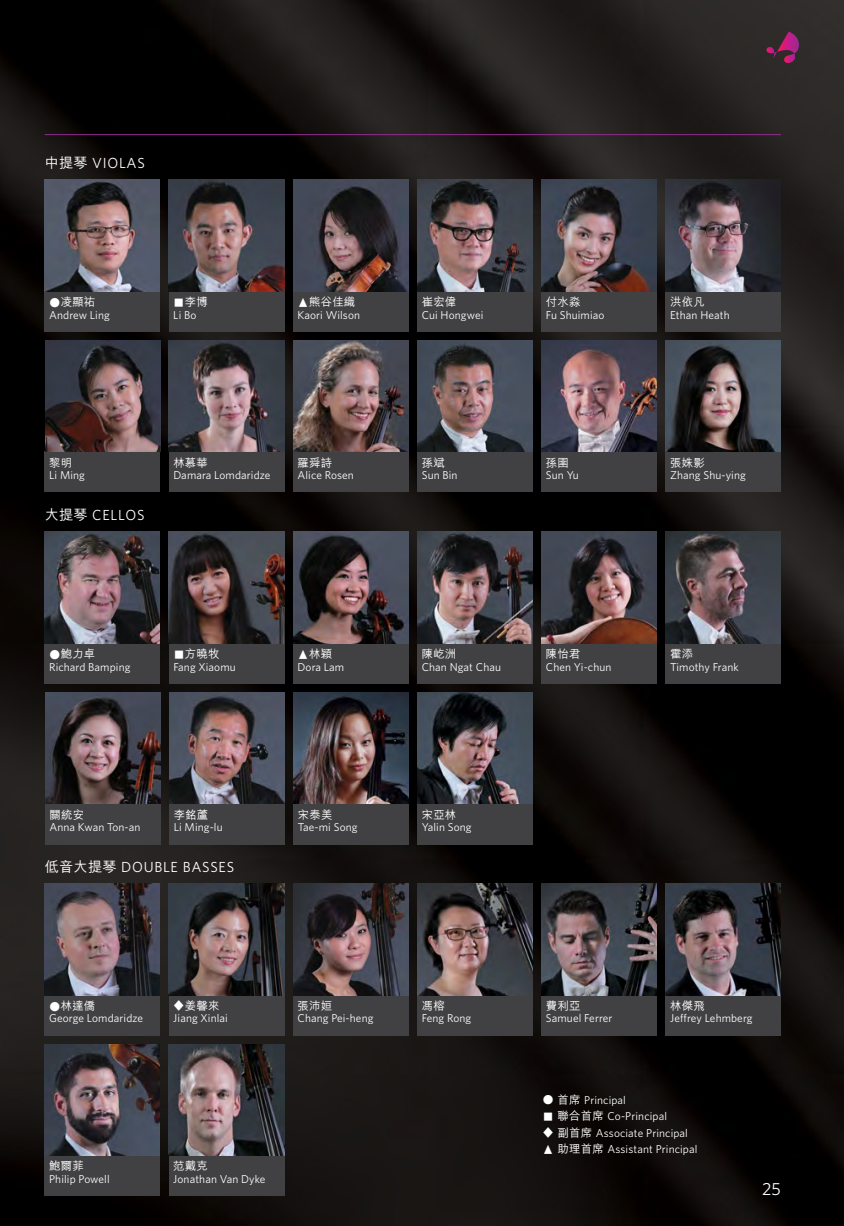
<style>
.page{position:relative;width:844px;height:1226px;background:#fff}
.page>*{position:absolute;margin:0;border:0;box-sizing:border-box;transform-origin:0 0}
.t1{font:17.5px "Whitney";color:#fff}
.t2{font:14.53px "Whitney";letter-spacing:.05em;color:#fff}
.t3{font:500 14.17px "M Hei";letter-spacing:.02em;color:#fff}
.t4{font:11.38px "Whitney";letter-spacing:.01em;color:#fff}
.t5{font:500 11.38px "M Hei";letter-spacing:.02em;color:#fff}
.s1{font-family:"M Hei";font-weight:500;font-size:14.17px}
.s2{font-family:"Whitney";font-weight:400;font-size:14.53px}
.s3{font-family:"M Hei";font-weight:500}
</style>
<div class="page">
<img style="left:0;top:0;width:843px;height:1225px">
<div style="left:665px;top:995px;width:115px;height:40px;background:#414042"></div>
<div style="left:169px;top:291px;width:115px;height:40px;background:#414042"></div>
<div style="left:169px;top:995px;width:115px;height:40px;background:#414042"></div>
<div style="left:45px;top:291px;width:115px;height:40px;background:#414042"></div>
<div style="left:45px;top:995px;width:115px;height:40px;background:#414042"></div>
<div style="left:169px;top:452px;width:115px;height:40px;background:#414042"></div>
<div style="left:45px;top:1155px;width:115px;height:40px;background:#414042"></div>
<div style="left:293px;top:291px;width:115px;height:40px;background:#414042"></div>
<div style="left:293px;top:995px;width:115px;height:40px;background:#414042"></div>
<div style="left:293px;top:452px;width:115px;height:40px;background:#414042"></div>
<div style="left:169px;top:1155px;width:115px;height:40px;background:#414042"></div>
<div style="left:417px;top:291px;width:115px;height:40px;background:#414042"></div>
<div style="left:417px;top:995px;width:115px;height:40px;background:#414042"></div>
<div style="left:417px;top:452px;width:115px;height:40px;background:#414042"></div>
<div style="left:541px;top:291px;width:115px;height:40px;background:#414042"></div>
<div style="left:541px;top:995px;width:115px;height:40px;background:#414042"></div>
<div style="left:541px;top:452px;width:115px;height:40px;background:#414042"></div>
<div style="left:665px;top:452px;width:115px;height:40px;background:#414042"></div>
<div style="left:45px;top:452px;width:115px;height:40px;background:#414042"></div>
<div style="left:665px;top:291px;width:115px;height:40px;background:#414042"></div>
<img style="left:169px;top:180px;width:115px;height:111px">
<img style="left:169px;top:883px;width:115px;height:112px">
<img style="left:45px;top:180px;width:115px;height:111px">
<img style="left:45px;top:883px;width:115px;height:112px">
<img style="left:169px;top:340px;width:115px;height:112px">
<img style="left:45px;top:1044px;width:115px;height:111px">
<img style="left:293px;top:180px;width:115px;height:111px">
<img style="left:293px;top:883px;width:115px;height:112px">
<img style="left:293px;top:340px;width:115px;height:112px">
<img style="left:169px;top:1044px;width:115px;height:111px">
<img style="left:417px;top:180px;width:115px;height:111px">
<img style="left:417px;top:883px;width:115px;height:112px">
<img style="left:417px;top:340px;width:115px;height:112px">
<img style="left:541px;top:180px;width:115px;height:111px">
<img style="left:541px;top:883px;width:115px;height:112px">
<img style="left:541px;top:340px;width:115px;height:112px">
<img style="left:665px;top:340px;width:115px;height:112px">
<img style="left:665px;top:883px;width:115px;height:112px">
<img style="left:665px;top:180px;width:115px;height:111px">
<img style="left:45px;top:341px;width:115px;height:111px">
<div style="left:169px;top:643px;width:115px;height:40px;background:#414042"></div>
<div style="left:45px;top:643px;width:115px;height:40px;background:#414042"></div>
<div style="left:45px;top:803px;width:115px;height:41px;background:#414042"></div>
<div style="left:293px;top:643px;width:115px;height:40px;background:#414042"></div>
<div style="left:169px;top:803px;width:115px;height:41px;background:#414042"></div>
<div style="left:417px;top:643px;width:115px;height:40px;background:#414042"></div>
<div style="left:293px;top:803px;width:115px;height:41px;background:#414042"></div>
<div style="left:417px;top:803px;width:115px;height:41px;background:#414042"></div>
<div style="left:541px;top:643px;width:115px;height:40px;background:#414042"></div>
<div style="left:665px;top:643px;width:115px;height:40px;background:#414042"></div>
<img style="left:169px;top:531px;width:115px;height:112px">
<img style="left:45px;top:531px;width:115px;height:112px">
<img style="left:45px;top:692px;width:115px;height:111px">
<img style="left:293px;top:531px;width:115px;height:112px">
<img style="left:169px;top:692px;width:115px;height:111px">
<img style="left:417px;top:531px;width:115px;height:112px">
<img style="left:417px;top:692px;width:115px;height:111px">
<img style="left:541px;top:531px;width:115px;height:112px">
<img style="left:665px;top:531px;width:115px;height:112px">
<img style="left:293px;top:692px;width:115px;height:111px">
<hr style="left:45px;top:134px;width:735px;height:1px;background:#912b90">
<svg style="left:766px;top:32px;width:33px;height:31px"></svg>
<p class="t2" style="left:45px;top:154px;width:92px"><span class="s1">中提琴</span> violas</p>
<p class="t5" style="left:49px;top:296px;width:48px">●凌顯祐</p>
<p class="t4" style="left:49px;top:308px;width:62px">Andrew Ling</p>
<p class="t5" style="left:173px;top:296px;width:36px">■李博</p>
<p class="t4" style="left:173px;top:308px;width:25px">Li Bo</p>
<p class="t5" style="left:297px;top:296px;width:59px">▲熊谷佳織</p>
<p class="t4" style="left:297px;top:308px;width:64px">Kaori Wilson</p>
<p class="t5" style="left:421px;top:296px;width:36px">崔宏偉</p>
<p class="t4" style="left:421px;top:308px;width:63px">Cui Hongwei</p>
<p class="t5" style="left:545px;top:296px;width:36px">付水淼</p>
<p class="t4" style="left:545px;top:308px;width:60px">Fu Shuimiao</p>
<p class="t5" style="left:670px;top:296px;width:36px">洪依凡</p>
<p class="t4" style="left:670px;top:308px;width:61px">Ethan Heath</p>
<p class="t5" style="left:49px;top:456px;width:24px">黎明</p>
<p class="t4" style="left:49px;top:468px;width:37px">Li Ming</p>
<p class="t2" style="left:45px;top:506px;width:75px"><span class="s1">大提琴</span> CELLO</p>
<p class="t2" style="left:137px;top:506px;width:9px">S</p>
<p class="t5" style="left:173px;top:456px;width:36px">林慕華</p>
<p class="t4" style="left:173px;top:468px;width:99px">Damara Lomdaridze</p>
<p class="t5" style="left:297px;top:456px;width:36px">羅舜詩</p>
<p class="t4" style="left:297px;top:468px;width:58px">Alice Rosen</p>
<p class="t5" style="left:49px;top:647px;width:48px">●鮑力卓</p>
<p class="t4" style="left:49px;top:660px;width:83px">Richard Bamping</p>
<p class="t5" style="left:173px;top:647px;width:48px">■方曉牧</p>
<p class="t4" style="left:173px;top:660px;width:64px">Fang Xiaomu</p>
<p class="t5" style="left:297px;top:647px;width:36px">▲林穎</p>
<p class="t4" style="left:297px;top:660px;width:48px">Dora Lam</p>
<p class="t5" style="left:421px;top:456px;width:24px">孫斌</p>
<p class="t4" style="left:421px;top:468px;width:37px">Sun Bin</p>
<p class="t5" style="left:545px;top:456px;width:24px">孫圉</p>
<p class="t4" style="left:545px;top:468px;width:34px">Sun Yu</p>
<p class="t5" style="left:670px;top:456px;width:36px">張姝影</p>
<p class="t4" style="left:670px;top:468px;width:77px">Zhang Shu-ying</p>
<p class="t5" style="left:421px;top:647px;width:36px">陳屹洲</p>
<p class="t4" style="left:421px;top:660px;width:81px">Chan Ngat Chau</p>
<p class="t5" style="left:545px;top:647px;width:36px">陳怡君</p>
<p class="t4" style="left:545px;top:660px;width:67px">Chen Yi-chun</p>
<p class="t5" style="left:670px;top:647px;width:24px">霍添</p>
<p class="t4" style="left:670px;top:660px;width:70px">Timothy Frank</p>
<p class="t5" style="left:49px;top:808px;width:36px">關統安</p>
<p class="t4" style="left:49px;top:820px;width:92px">Anna Kwan Ton-an</p>
<p class="t5" style="left:174px;top:808px;width:36px">李銘蘆</p>
<p class="t4" style="left:174px;top:820px;width:50px">Li Ming-lu</p>
<p class="t5" style="left:298px;top:808px;width:36px">宋泰美</p>
<p class="t4" style="left:298px;top:820px;width:61px">Tae-mi Song</p>
<p class="t5" style="left:421px;top:808px;width:36px">宋亞林</p>
<p class="t4" style="left:421px;top:820px;width:51px">Yalin Song</p>
<p class="t3" style="left:45px;top:859px;width:88px">低音大提琴 <span class="s2">DOU</span></p>
<p class="t2" style="left:154px;top:858px;width:81px">BLE BASSES</p>
<p class="t5" style="left:49px;top:999px;width:48px">●林達僑</p>
<p class="t4" style="left:49px;top:1011px;width:95px">George Lomdaridze</p>
<p class="t5" style="left:173px;top:999px;width:48px">◆姜馨來</p>
<p class="t4" style="left:173px;top:1011px;width:56px">Jiang Xinlai</p>
<p class="t5" style="left:297px;top:999px;width:36px">張沛姮</p>
<p class="t4" style="left:297px;top:1011px;width:77px">Chang Pei-heng</p>
<p class="t5" style="left:421px;top:999px;width:24px">馮榕</p>
<p class="t4" style="left:421px;top:1011px;width:51px">Feng Rong</p>
<p class="t5" style="left:49px;top:1160px;width:36px">鮑爾菲</p>
<p class="t4" style="left:49px;top:1172px;width:62px">Philip Powell</p>
<p class="t5" style="left:173px;top:1160px;width:36px">范戴克</p>
<p class="t4" style="left:173px;top:1172px;width:94px">Jonathan Van Dyke</p>
<p class="t5" style="left:545px;top:999px;width:36px">費利亞</p>
<p class="t4" style="left:545px;top:1011px;width:68px">Samuel Ferrer</p>
<p class="t5" style="left:670px;top:999px;width:36px">林傑飛</p>
<p class="t4" style="left:670px;top:1011px;width:84px">Jeffrey Lehmberg</p>
<p class="t4" style="left:542px;top:1092px;width:85px"><span class="s3">● 首席</span> Principal</p>
<p class="t4" style="left:542px;top:1109px;width:126px"><span class="s3">■ 聯合首席</span> Co-Principal</p>
<p class="t4" style="left:542px;top:1126px;width:147px"><span class="s3">◆ 副首席</span> Associate Principal</p>
<p class="t4" style="left:542px;top:1142px;width:156px"><span class="s3">▲ 助理首席</span> Assistant Principal</p>
<h1 class="t1" style="left:761px;top:1178px;width:20px">25</h1>
</div>
